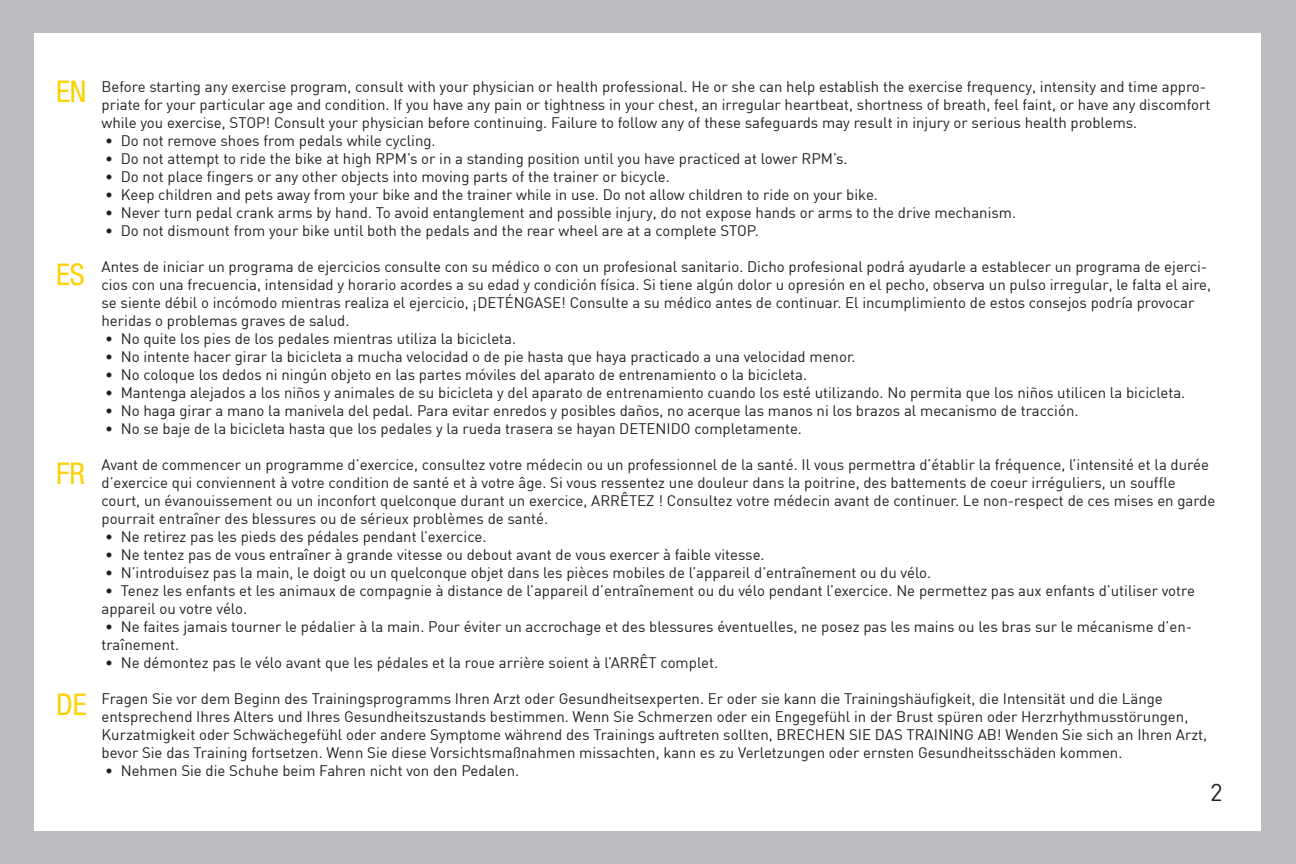
<style>
.page{position:relative;width:1296px;height:864px;background:#bcbdc0}
.page>*{position:absolute;margin:0;border:0;box-sizing:border-box;transform-origin:0 0}
.t1{font:condensed 30px "Helvetica Neue LT Std";color:#fed105}
.t2{font:24px "DIN";color:#231f20}
.t3{font:15px/18px "DIN";color:#231f20}
</style>
<div class="page">
<div style="left:35px;top:33px;width:1226px;height:798px;background:#fff"></div>
<h1 class="t1" style="left:56px;top:74px;width:32px">EN</h1>
<h1 class="t1" style="left:56px;top:257px;width:30px">ES</h1>
<h1 class="t1" style="left:56px;top:456px;width:30px">FR</h1>
<h1 class="t1" style="left:56px;top:687px;width:32px">DE</h1>
<p class="t3" style="left:102px;top:77px;width:1110px">Before starting any exercise program, consult with your physician or health professional. He or she can help establish the exercise frequency, intensity and time appro&shy;priate for your particular age and condition. If you have any pain or tightness in your chest, an irregular heartbeat, shortness of breath, feel faint, or have any discomfort while you exercise, STOP! Consult your physician before continuing. Failure to follow any of these safeguards may result in injury or serious health problems.</p>
<p class="t3" style="left:105px;top:131px;width:332px">• Do not remove shoes from pedals while cycling.</p>
<p class="t3" style="left:105px;top:149px;width:744px">• Do not attempt to ride the bike at high RPM’s or in a standing position until you have practiced at lower RPM’s.</p>
<p class="t3" style="left:105px;top:167px;width:566px">• Do not place fingers or any other objects into moving parts of the trainer or bicycle.</p>
<p class="t3" style="left:105px;top:185px;width:774px">• Keep children and pets away from your bike and the trainer while in use. Do not allow children to ride on your bike.</p>
<p class="t3" style="left:105px;top:203px;width:912px">• Never turn pedal crank arms by hand. To avoid entanglement and possible injury, do not expose hands or arms to the drive mechanism.</p>
<p class="t3" style="left:105px;top:221px;width:655px">• Do not dismount from your bike until both the pedals and the rear wheel are at a complete STOP.</p>
<p class="t3" style="left:102px;top:257px;width:1111px">Antes de iniciar un programa de ejercicios consulte con su médico o con un profesional sanitario. Dicho profesional podrá ayudarle a establecer un programa de ejerci&shy;cios con una frecuencia, intensidad y horario acordes a su edad y condición física. Si tiene algún dolor u opresión en el pecho, observa un pulso irregular, le falta el aire, se siente débil o incómodo mientras realiza el ejercicio, ¡DETÉNGASE! Consulte a su médico antes de continuar. El incumplimiento de estos consejos podría provocar heridas o problemas graves de salud.</p>
<p class="t3" style="left:105px;top:329px;width:412px">• No quite los pies de los pedales mientras utiliza la bicicleta.</p>
<p class="t3" style="left:105px;top:347px;width:752px">• No intente hacer girar la bicicleta a mucha velocidad o de pie hasta que haya practicado a una velocidad menor.</p>
<p class="t3" style="left:105px;top:365px;width:703px">• No coloque los dedos ni ningún objeto en las partes móviles del aparato de entrenamiento o la bicicleta.</p>
<p class="t3" style="left:105px;top:383px;width:1082px">• Mantenga alejados a los niños y animales de su bicicleta y del aparato de entrenamiento cuando los esté utilizando. No permita que los niños utilicen la bicicleta.</p>
<p class="t3" style="left:105px;top:401px;width:975px">• No haga girar a mano la manivela del pedal. Para evitar enredos y posibles daños, no acerque las manos ni los brazos al mecanismo de tracción.</p>
<p class="t3" style="left:105px;top:419px;width:698px">• No se baje de la bicicleta hasta que los pedales y la rueda trasera se hayan DETENIDO completamente.</p>
<p class="t3" style="left:102px;top:455px;width:1115px">Avant de commencer un programme d’exercice, consultez votre médecin ou un professionnel de la santé. Il vous permettra d’établir la fréquence, l’intensité et la durée d’exercice qui conviennent à votre condition de santé et à votre âge. Si vous ressentez une douleur dans la poitrine, des battements de coeur irréguliers, un souffle court, un évanouissement ou un inconfort quelconque durant un exercice, ARRÊTEZ ! Consultez votre médecin avant de continuer. Le non-respect de ces mises en garde pourrait entraîner des blessures ou de sérieux problèmes de santé.</p>
<p class="t3" style="left:105px;top:527px;width:383px">• Ne retirez pas les pieds des pédales pendant l’exercice.</p>
<p class="t3" style="left:105px;top:545px;width:661px">• Ne tentez pas de vous entraîner à grande vitesse ou debout avant de vous exercer à faible vitesse.</p>
<p class="t3" style="left:105px;top:563px;width:828px">• N’introduisez pas la main, le doigt ou un quelconque objet dans les pièces mobiles de l’appareil d’entraînement ou du vélo.</p>
<p class="t3" style="left:102px;top:581px;width:1095px">• Tenez les enfants et les animaux de compagnie à distance de l’appareil d’entraînement ou du vélo pendant l’exercice. Ne permettez pas aux enfants d’utiliser votre appareil ou votre vélo.</p>
<p class="t3" style="left:102px;top:617px;width:1092px">• Ne faites jamais tourner le pédalier à la main. Pour éviter un accrochage et des blessures éventuelles, ne posez pas les mains ou les bras sur le mécanisme d’en&shy;traînement.</p>
<p class="t3" style="left:105px;top:653px;width:614px">• Ne démontez pas le vélo avant que les pédales et la roue arrière soient à l’ARRÊT complet.</p>
<p class="t3" style="left:102px;top:689px;width:1107px">Fragen Sie vor dem Beginn des Trainingsprogramms Ihren Arzt oder Gesundheitsexperten. Er oder sie kann die Trainingshäufigkeit, die Intensität und die Länge entsprechend Ihres Alters und Ihres Gesundheitszustands bestimmen. Wenn Sie Schmerzen oder ein Engegefühl in der Brust spüren oder Herzrhythmusstörungen, Kurzatmigkeit oder Schwächegefühl oder andere Symptome während des Trainings auftreten sollten, BRECHEN SIE DAS TRAINING AB! Wenden Sie sich an Ihren Arzt, bevor Sie das Training fortsetzen. Wenn Sie diese Vorsichtsmaßnahmen missachten, kann es zu Verletzungen oder ernsten Gesundheitsschäden kommen.</p>
<p class="t3" style="left:105px;top:761px;width:415px">• Nehmen Sie die Schuhe beim Fahren nicht von den Pedalen.</p>
<h2 class="t2" style="left:1210px;top:777px;width:14px">2</h2>
</div>
